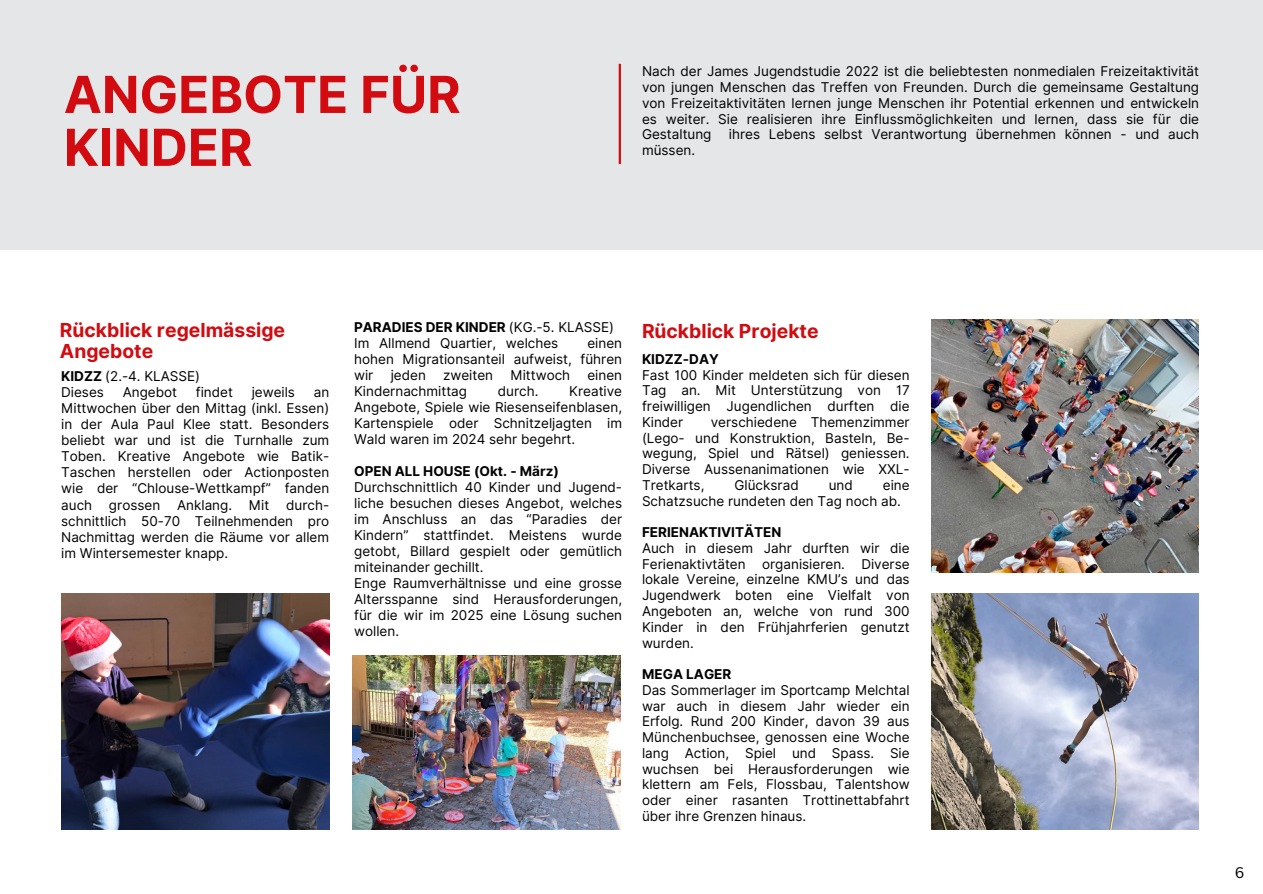
<style>
.page{position:relative;width:1263px;height:894px;background:#fff}
.page>*{position:absolute;margin:0;border:0;box-sizing:border-box;transform-origin:0 0}
.t1{font:700 51px/52.8px "Inter";color:#d10b10}
.t2{font:700 19.35px/21px "Inter";color:#d10b10}
.t3{font:15px "Canva Sans";color:#000}
.t4{font:13.5px/15.8px "Inter";color:#000;text-align:justify}
.t5{font:700 13.5px "Inter";color:#000}
.s1{font-weight:400}
.s2{font-weight:700}
</style>
<div class="page">
<div style="left:0;top:0;width:1263px;height:893px;background:#e5e6e8"></div>
<div style="left:0;top:250px;width:1263px;height:643px;background:#fff"></div>
<img style="left:353px;top:655px;width:268px;height:174px">
<img style="left:931px;top:319px;width:268px;height:253px">
<img style="left:61px;top:593px;width:268px;height:236px">
<hr style="left:619px;top:64px;width:2px;height:100px;background:#d10b10">
<img style="left:931px;top:593px;width:268px;height:236px">
<p class="t1" style="left:64px;top:68px;width:398px">ANGEBOTE FÜR<br>KINDER</p>
<p class="t4" style="left:642px;top:63px;width:559px">Nach der James Jugendstudie 2022 ist die beliebtesten nonmedialen Freizeitaktivität von jungen Menschen das Treffen von Freunden. Durch die gemeinsame Gestaltung von Freizeitaktivitäten lernen junge Menschen ihr Potential erkennen und entwickeln es weiter. Sie realisieren ihre Einflussmöglichkeiten und lernen, dass sie für die Gestaltung</p>
<p class="t4" style="left:729px;top:126px;width:472px">ihres Lebens selbst Verantwortung übernehmen können - und auch</p>
<p class="t4" style="left:642px;top:142px;width:55px">müssen.</p>
<p class="t5" style="left:354px;top:318px;width:261px">PARADIES DER KINDER <span class="s1">(KG.-5. KLASSE)</span></p>
<p class="t4" style="left:354px;top:335px;width:206px">Im Allmend Quartier, welches</p>
<p class="t2" style="left:60px;top:319px;width:227px">Rückblick regelmässige<br>Angebote</p>
<p class="t2" style="left:642px;top:320px;width:178px">Rückblick Projekte</p>
<p class="t4" style="left:61px;top:368px;width:140px"><span class="s2">KIDZZ</span> (2.-4. KLASSE)</p>
<p class="t4" style="left:61px;top:384px;width:44px">Dieses</p>
<p class="t4" style="left:123px;top:384px;width:56px">Angebot</p>
<p class="t4" style="left:196px;top:384px;width:39px">findet</p>
<p class="t4" style="left:252px;top:384px;width:45px">jeweils</p>
<p class="t4" style="left:354px;top:334px;width:270px;text-indent:233px">einen hohen Migrationsanteil aufweist, führen wir</p>
<p class="t5" style="left:642px;top:350px;width:78px">KIDZZ-DAY</p>
<p class="t4" style="left:642px;top:366px;width:269px">Fast 100 Kinder meldeten sich für diesen Tag an. Mit Unterstützung von 17 freiwilligen Jugendlichen durften die Kinder</p>
<p class="t4" style="left:391px;top:367px;width:37px">jeden</p>
<p class="t4" style="left:443px;top:367px;width:52px">zweiten</p>
<p class="t4" style="left:510px;top:367px;width:61px">Mittwoch</p>
<p class="t4" style="left:587px;top:367px;width:36px">einen</p>
<p class="t4" style="left:354px;top:383px;width:114px">Kindernachmittag</p>
<p class="t4" style="left:498px;top:383px;width:42px">durch.</p>
<p class="t4" style="left:354px;top:382px;width:270px;text-indent:215px">Kreative Angebote, Spiele wie Riesenseifenblasen, Kartenspiele oder Schnitzeljagten im Wald waren im 2024 sehr begehrt.</p>
<p class="t5" style="left:354px;top:462px;width:207px">OPEN ALL HOUSE (Okt. - März)</p>
<p class="t4" style="left:354px;top:478px;width:270px">Durchschnittlich 40 Kinder und Jugend&shy;liche besuchen dieses Angebot, welches im Anschluss an das “Paradies der Kindern” stattfindet. Meistens wurde getobt, Billard gespielt oder gemütlich miteinander gechillt.</p>
<p class="t4" style="left:354px;top:574px;width:270px">Enge Raumverhältnisse und eine grosse Altersspanne sind Herausforderungen, für die wir im 2025 eine Lösung suchen wollen.</p>
<p class="t4" style="left:61px;top:384px;width:270px;text-indent:253px">an Mittwochen über den Mittag (inkl. Essen) in der Aula Paul Klee statt. Besonders beliebt war und ist die Turnhalle zum Toben. Kreative Angebote wie Batik-Taschen herstellen oder Actionposten wie der “Chlouse-Wettkampf” fanden auch grossen Anklang. Mit durch&shy;schnittlich 50-70 Teilnehmenden pro Nachmittag werden die Räume vor allem im Wintersemester knapp.</p>
<p class="t4" style="left:642px;top:414px;width:269px;text-indent:69px">verschiedene Themenzimmer (Lego- und Konstruktion, Basteln, Be&shy;wegung, Spiel und Rätsel) geniessen.<br>Diverse Aussenanimationen wie XXL-Tretkarts,</p>
<p class="t4" style="left:642px;top:477px;width:269px;text-indent:241px">eine<br>Schatzsuche rundeten den Tag noch ab.</p>
<p class="t5" style="left:642px;top:524px;width:141px">FERIENAKTIVITÄTEN</p>
<p class="t4" style="left:642px;top:540px;width:269px">Auch in diesem Jahr durften wir die Ferienaktivtäten organisieren. Diverse lokale Vereine, einzelne KMU’s und das Jugendwerk boten eine Vielfalt von Angeboten an, welche von rund 300<br>Kinder in den Frühjahrferien genutzt wurden.</p>
<p class="t5" style="left:642px;top:665px;width:91px">MEGA LAGER</p>
<p class="t4" style="left:642px;top:681px;width:269px">Das Sommerlager im Sportcamp Melchtal war auch in diesem Jahr wieder ein Erfolg. Rund 200 Kinder, davon 39 aus Münchenbuchsee, genossen eine Woche lang Action, Spiel und Spass. Sie wuchsen bei Herausforderungen wie klettern am Fels, Flossbau, Talentshow oder einer rasanten Trottinettabfahrt über ihre Grenzen hinaus.</p>
<p class="t4" style="left:734px;top:477px;width:66px">Glücksrad</p>
<p class="t4" style="left:829px;top:477px;width:26px">und</p>
<p class="t3" style="left:1235px;top:861px;width:11px">6</p>
</div>
